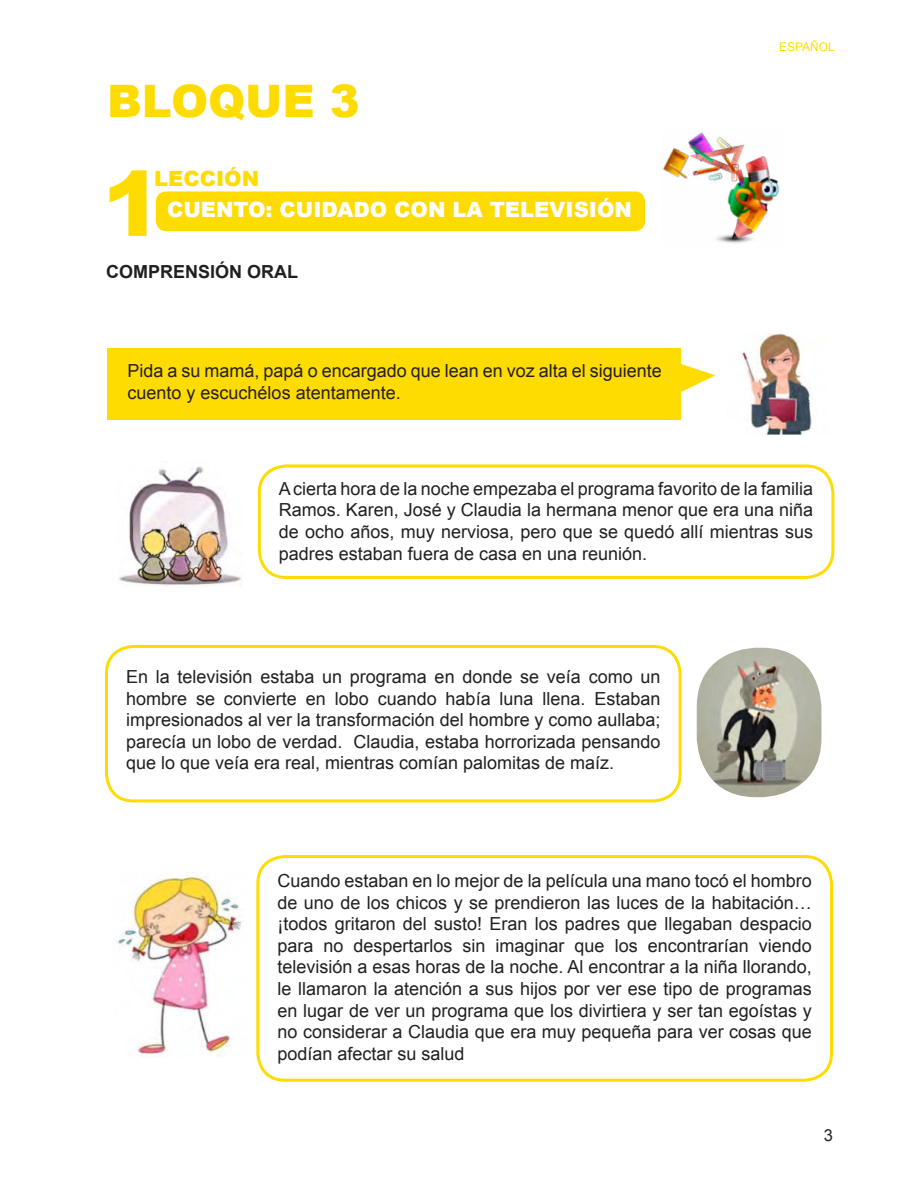
<style>
.page{position:relative;width:918px;height:1188px;background:#fff}
.page>*{position:absolute;margin:0;border:0;box-sizing:border-box;transform-origin:0 0}
.t1{font:900 90px "Arial";color:#ffdc01}
.t2{font:900 44.85px "Arial";letter-spacing:-.005em;color:#ffdc01}
.t3{font:900 21px "Arial";color:#fff}
.t4{font:900 21px "Arial";color:#ffdc01}
.t5{font:18px/21.6px "Arial";color:#231f20;text-align:justify}
.t6{font:700 18px "Arial";color:#231f20}
.t7{font:16.5px "Arial";color:#231f20}
.t8{font:12px "Arial";color:#ffdc01}
</style>
<div class="page">
<div style="left:156px;top:191px;width:489px;height:40px;background:#ffdc01;border-radius:10px"></div>
<div style="left:105px;top:645px;width:577px;height:157px;border:3px solid #ffdc01;border-radius:27px"></div>
<img style="left:697px;top:648px;width:124px;height:149px">
<div style="left:258px;top:464px;width:576px;height:115px;border:3px solid #ffdc01;border-radius:27px"></div>
<img style="left:119px;top:466px;width:123px;height:120px">
<div style="left:107px;top:348px;width:574px;height:71px;background:#ffdc01"></div>
<svg style="left:681px;top:364px;width:35px;height:28px"></svg>
<img style="left:741px;top:333px;width:71px;height:101px">
<img style="left:663px;top:132px;width:117px;height:111px">
<div style="left:256px;top:855px;width:577px;height:227px;border:3px solid #ffdc01;border-radius:27px"></div>
<img style="left:117px;top:873px;width:125px;height:184px">
<h2 class="t2" style="left:107px;top:75px;width:254px">BLOQUE 3</h2>
<h1 class="t1" style="left:102px;top:152px;width:62px">1</h1>
<p class="t4" style="left:154px;top:166px;width:106px">LECCIÓN</p>
<p class="t3" style="left:167px;top:198px;width:466px">CUENTO: CUIDADO CON LA TELEVISIÓN</p>
<p class="t6" style="left:106px;top:259px;width:194px">COMPRENSIÓN ORAL</p>
<p class="t5" style="left:128px;top:362px;width:536px">Pida a su mamá, papá o encargado que lean en voz alta el siguiente cuento y escuchélos atentamente.</p>
<p class="t8" style="left:779px;top:43px;width:57px">ESPAÑOL</p>
<p class="t5" style="left:279px;top:479px;width:536px">A cierta hora de la noche empezaba el programa favorito de la familia Ramos. Karen, José y Claudia la hermana menor que era una niña de ocho años, muy nerviosa, pero que se quedó allí mientras sus padres estaban fuera de casa en una reunión.</p>
<p class="t5" style="left:126px;top:667px;width:536px">En la televisión estaba un programa en donde se veía como un hombre se convierte en lobo cuando había luna llena. Estaban impresionados al ver la transformación del hombre y como aullaba; parecía un lobo de verdad. Claudia, estaba horrorizada pensando que lo que veía era real, mientras comían palomitas de maíz.</p>
<p class="t5" style="left:277px;top:871px;width:536px">Cuando estaban en lo mejor de la película una mano tocó el hombro de uno de los chicos y se prendieron las luces de la habitación… ¡todos gritaron del susto! Eran los padres que llegaban despacio para no despertarlos sin imaginar que los encontrarían viendo televisión a esas horas de la noche. Al encontrar a la niña llorando, le llamaron la atención a sus hijos por ver ese tipo de programas en lugar de ver un programa que los divirtiera y ser tan egoístas y no considerar a Claudia que era muy pequeña para ver cosas que podían afectar su salud</p>
<p class="t7" style="left:824px;top:1129px;width:11px">3</p>
</div>
